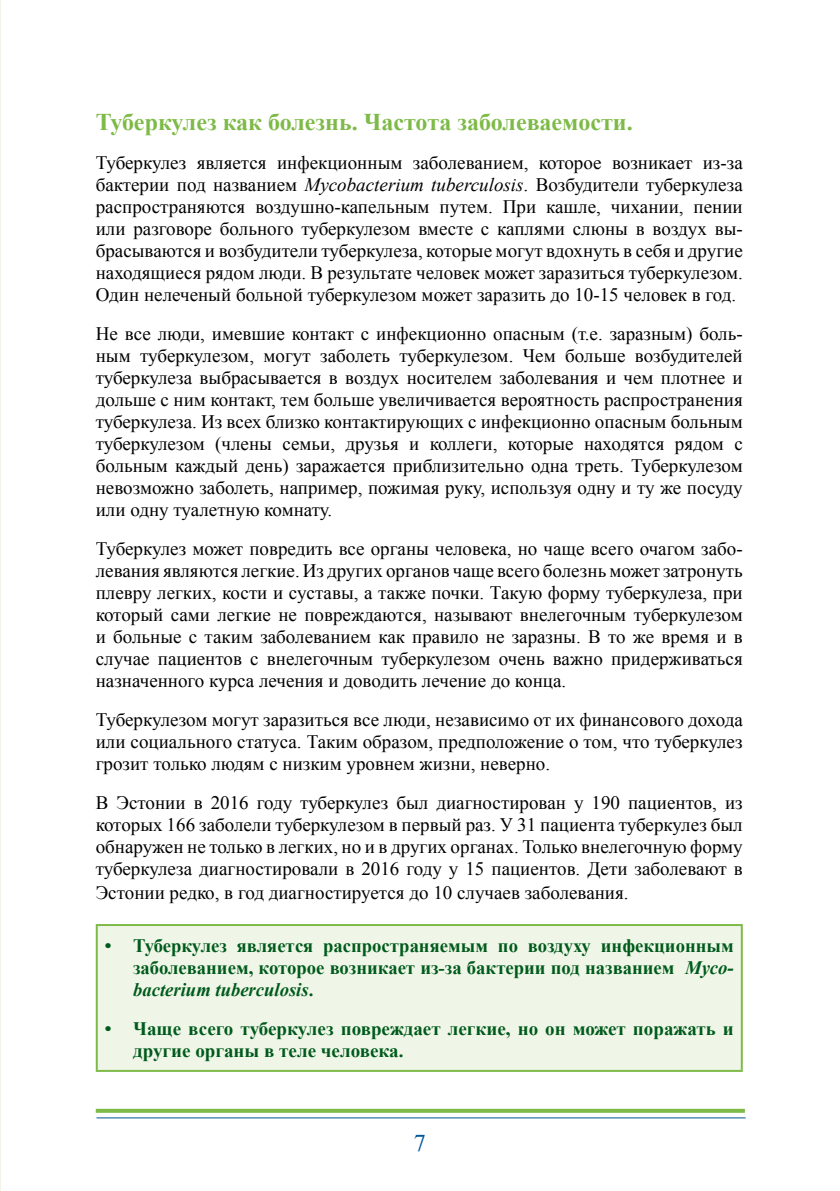
<style>
.page{position:relative;width:840px;height:1191px;background:#fff}
.page>*{position:absolute;margin:0;border:0;box-sizing:border-box;transform-origin:0 0}
.PK{font:700 24px "Times New Roman";color:#7eba47}
.t1{font:24px "Times New Roman";color:#005795}
.Default{font:19px/22px "Times New Roman";color:#000;text-align:justify}
.PK-2{font:700 19px/22px "Times New Roman";color:#005a1c;text-align:justify}
.s1{font-style:italic}
</style>
<div class="page">
<svg style="left:96px;top:1108px;width:648px;height:4px;background:#98c86c"></svg>
<hr style="left:96px;top:1117px;width:649px;height:1px;background:#005795">
<hr style="left:0;top:0;width:1px;height:1191px;background:#eff6e7">
<div style="left:97px;top:925px;width:644px;height:145px;background:#eff6e7"></div>
<hr style="left:96px;top:924px;width:646px;height:2px;background:#7eba47">
<hr style="left:96px;top:926px;width:2px;height:143px;background:#7eba47">
<hr style="left:740px;top:926px;width:2px;height:143px;background:#7eba47">
<hr style="left:96px;top:1069px;width:646px;height:2px;background:#7eba47">
<p class="PK" style="left:96px;top:105px;width:538px">Туберкулез как болезнь. Частота заболеваемости.</p>
<p class="Default" style="left:96px;top:151px;width:648px">Туберкулез является инфекционным заболеванием, которое возникает из-за бактерии под названием <span class="s1">Mycobacterium tuberculosis</span>. Возбудители туберкулеза распространяются воздушно-капельным путем. При кашле, чихании, пении или разговоре больного туберкулезом вместе с каплями слюны в воздух вы&shy;брасываются и возбудители туберкулеза, которые могут вдохнуть в себя и другие находящиеся рядом люди. В результате человек может заразиться туберкулезом.<br>Один нелеченый больной туберкулезом может заразить до 10-15 человек в год.</p>
<p class="Default" style="left:96px;top:322px;width:648px">Не все люди, имевшие контакт с инфекционно опасным (т.е. заразным) боль&shy;ным туберкулезом, могут заболеть туберкулезом. Чем больше возбудителей туберкулеза выбрасывается в воздух носителем заболевания и чем плотнее и дольше с ним контакт, тем больше увеличивается вероятность распространения туберкулеза. Из всех близко контактирующих с инфекционно опасным больным туберкулезом (члены семьи, друзья и коллеги, которые находятся рядом с больным каждый день) заражается приблизительно одна треть. Туберкулезом невозможно заболеть, например, пожимая руку, используя одну и ту же посуду или одну туалетную комнату.</p>
<p class="Default" style="left:96px;top:537px;width:648px">Туберкулез может повредить все органы человека, но чаще всего очагом забо&shy;левания являются легкие. Из других органов чаще всего болезнь может затронуть плевру легких, кости и суставы, а также почки. Такую форму туберкулеза, при который сами легкие не повреждаются, называют внелегочным туберкулезом и больные с таким заболеванием как правило не заразны. В то же время и в случае пациентов с внелегочным туберкулезом очень важно придерживаться назначенного курса лечения и доводить лечение до конца.</p>
<p class="Default" style="left:96px;top:708px;width:648px">Туберкулезом могут заразиться все люди, независимо от их финансового дохода или социального статуса. Таким образом, предположение о том, что туберкулез грозит только людям с низким уровнем жизни, неверно.</p>
<p class="Default" style="left:96px;top:791px;width:648px">В Эстонии в 2016 году туберкулез был диагностирован у 190 пациентов, из которых 166 заболели туберкулезом в первый раз. У 31 пациента туберкулез был обнаружен не только в легких, но и в других органах. Только внелегочную форму туберкулеза диагностировали в 2016 году у 15 пациентов. Дети заболевают в</p>
<p class="Default" style="left:96px;top:881px;width:534px">Эстонии редко, в год диагностируется до 10 случаев заболевания.</p>
<p class="PK-2" style="left:133px;top:934px;width:601px;text-indent:-28px">• Туберкулез является распространяемым по воздуху инфекционным заболеванием, которое возникает из-за бактерии под названием <span class="s1">Myco&shy;bacterium tuberculosis</span>.</p>
<p class="PK-2" style="left:133px;top:1017px;width:601px;text-indent:-28px">• Чаще всего туберкулез повреждает легкие, но он может поражать и другие органы в теле человека.</p>
<p class="t1" style="left:414px;top:1126px;width:13px">7</p>
</div>
